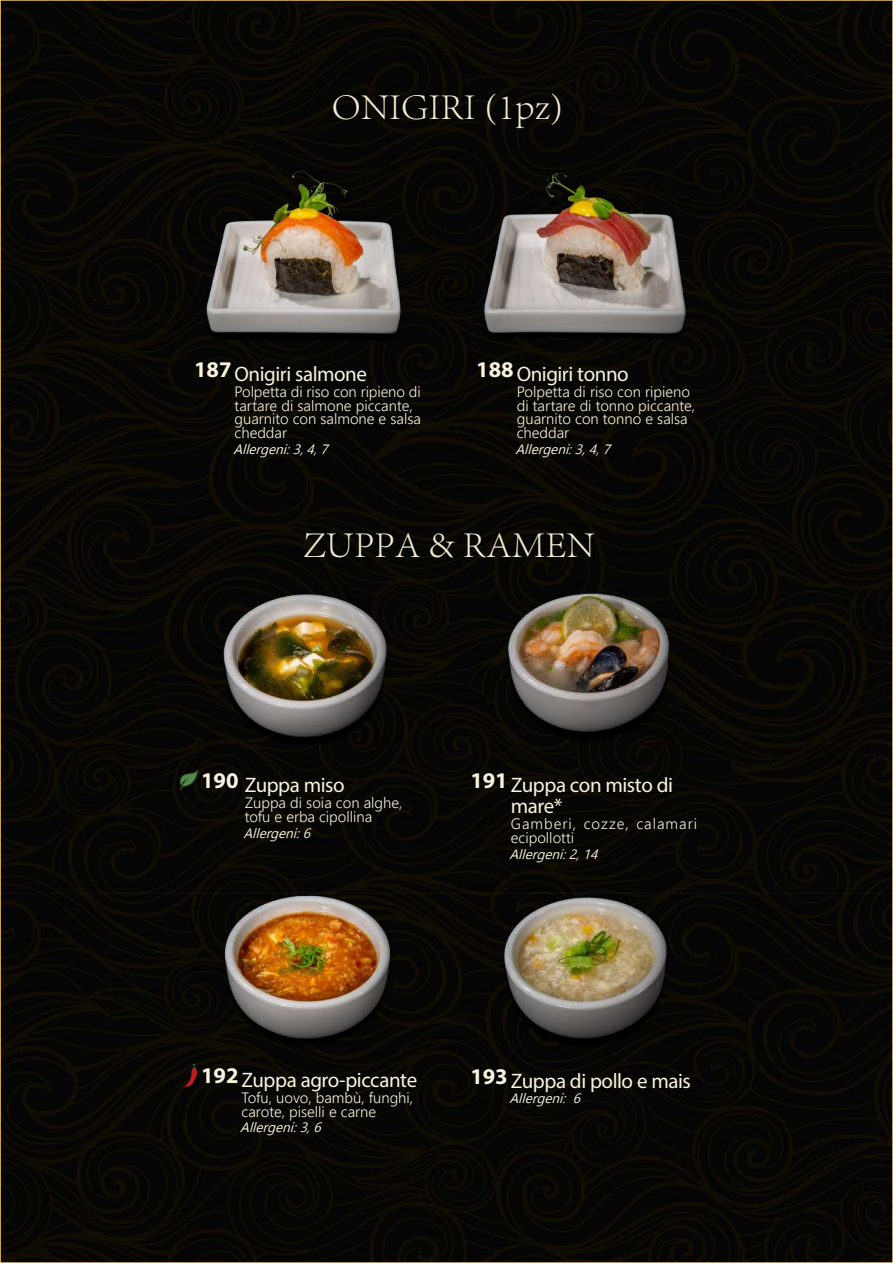
<style>
.page{position:relative;width:893px;height:1263px;background:#fff}
.page>*{position:absolute;margin:0;border:0;box-sizing:border-box;transform-origin:0 0}
.t1{font:300 37.5px "Adobe Song Std";color:#f4ebd5}
.t2{font:700 22.5px "Myriad Pro";color:#f8f2de}
.t3{font:21px/21px "Myriad Pro";letter-spacing:-.02em;color:#f8f2de}
.t4{font:300 15px/13.5px "Nirmala UI";color:#f8f2de}
.t5{font:300 15px/13.5px "Nirmala UI";letter-spacing:.065em;color:#f8f2de}
.t6{font:italic 13.5px "Nirmala UI";color:#f8f2de}
</style>
<div class="page">
<img style="left:2px;top:2px;width:889px;height:1259px">
<svg style="left:0;top:0;width:1px;height:1263px"></svg>
<img style="left:460px;top:882px;width:256px;height:172px">
<img style="left:182px;top:882px;width:256px;height:172px">
<img style="left:460px;top:579px;width:256px;height:173px">
<img style="left:182px;top:579px;width:256px;height:173px">
<img style="left:448px;top:164px;width:275px;height:185px">
<img style="left:170px;top:164px;width:275px;height:185px">
<img style="left:177px;top:770px;width:24px;height:21px">
<img style="left:177px;top:1064px;width:24px;height:22px">
<h1 class="t1" style="left:332px;top:85px;width:234px">ONIGIRI (1pz)</h1>
<h2 class="t2" style="left:194px;top:355px;width:39px">187</h2>
<h3 class="t3" style="left:517px;top:363px;width:114px">Onigiri tonno</h3>
<p class="t4" style="left:517px;top:384px;width:180px">Polpetta di riso con ripieno di tartare di tonno piccante, guarnito con tonno e salsa cheddar</p>
<p class="t6" style="left:515px;top:438px;width:101px">Allergeni:3,4,7</p>
<h2 class="t2" style="left:476px;top:355px;width:39px">188</h2>
<h3 class="t3" style="left:235px;top:363px;width:134px">Onigiri salmone</h3>
<p class="t4" style="left:235px;top:384px;width:188px">Polpetta di riso con ripieno di tartare di salmone piccante, guarnito con salmone e salsa cheddar</p>
<p class="t6" style="left:233px;top:438px;width:101px">Allergeni:3,4,7</p>
<h1 class="t1" style="left:303px;top:523px;width:293px">ZUPPA &amp; RAMEN</h1>
<h2 class="t2" style="left:201px;top:766px;width:39px">190</h2>
<h3 class="t3" style="left:511px;top:774px;width:164px">Zuppa con misto di mare*</h3>
<p class="t5" style="left:511px;top:816px;width:188px">Gamberi, cozze, calamari ecipollotti</p>
<p class="t6" style="left:510px;top:843px;width:95px">Allergeni:2,14</p>
<h2 class="t2" style="left:470px;top:766px;width:39px">191</h2>
<h3 class="t3" style="left:245px;top:774px;width:102px">Zuppa miso</h3>
<p class="t4" style="left:245px;top:795px;width:159px">Zuppa di soia con alghe, tofu e erba cipollina</p>
<p class="t6" style="left:243px;top:822px;width:74px">Allergeni:6</p>
<h2 class="t2" style="left:201px;top:1061px;width:39px">192</h2>
<h3 class="t3" style="left:241px;top:1069px;width:177px">Zuppa agro-piccante</h3>
<p class="t4" style="left:242px;top:1090px;width:173px">Tofu, uovo, bambù, funghi, carote, piselli e carne</p>
<p class="t6" style="left:240px;top:1117px;width:87px">Allergeni:3,6</p>
<h2 class="t2" style="left:470px;top:1061px;width:39px">193</h2>
<h3 class="t3" style="left:511px;top:1070px;width:182px">Zuppa di pollo e mais</h3>
<p class="t6" style="left:510px;top:1087px;width:77px">Allergeni: 6</p>
</div>
